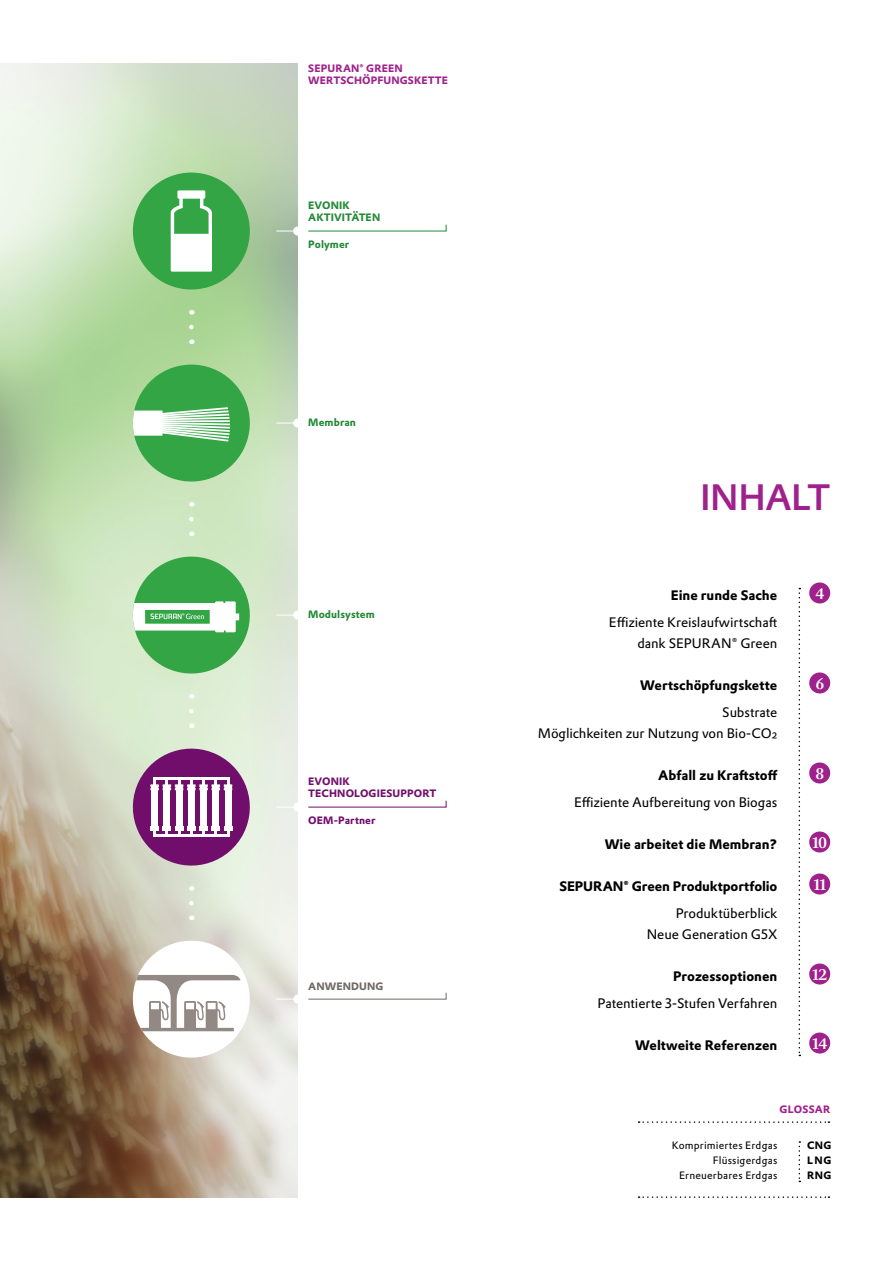
<style>
.page{position:relative;width:893px;height:1263px;background:#fff}
.page>*{position:absolute;margin:0;border:0;box-sizing:border-box;transform-origin:0 0}
.t1{font:500 36px "Evonik Prokyon";letter-spacing:-.02em;color:#9f218b}
.t2{font:500 15px "Evonik Antares";letter-spacing:-.005em;color:#fff}
.t3{font:13.5px/21px "Evonik Prokyon";letter-spacing:-.005em;color:#000;text-align:right}
.t4{font:700 13.5px "Evonik Prokyon";color:#000}
.t5{font:10.5px/15px "Evonik Prokyon";letter-spacing:.02em;color:#000;text-align:right}
.t6{font:700 10.5px/12px "Evonik Prokyon";letter-spacing:.005em;color:#238937}
.t7{font:700 10.5px/12px "Evonik Prokyon";letter-spacing:.015em;color:#9f218b}
.t8{font:700 10.5px/12px "Evonik Prokyon";letter-spacing:.01em;color:#710e6c}
.t9{font:700 10.5px/15px "Evonik Prokyon";letter-spacing:.03em;color:#000;text-align:justify}
.t10{font:700 10.5px "Evonik Prokyon";letter-spacing:.01em;color:#706865}
</style>
<div class="page">
<img style="left:0;top:63px;width:298px;height:1134px">
<svg style="left:276px;top:231px;width:17px;height:1px"></svg>
<svg style="left:276px;top:423px;width:17px;height:1px"></svg>
<svg style="left:276px;top:615px;width:17px;height:1px"></svg>
<svg style="left:276px;top:807px;width:17px;height:1px"></svg>
<svg style="left:276px;top:999px;width:17px;height:1px"></svg>
<div style="left:293px;top:227px;width:9px;height:9px;background:#fff;border-radius:50%"></div>
<div style="left:293px;top:418px;width:9px;height:9px;background:#fff;border-radius:50%"></div>
<div style="left:293px;top:610px;width:9px;height:9px;background:#fff;border-radius:50%"></div>
<div style="left:293px;top:803px;width:9px;height:9px;background:#fff;border-radius:50%"></div>
<div style="left:293px;top:994px;width:9px;height:9px;background:#fff;border-radius:50%"></div>
<svg style="left:189px;top:327px;width:5px;height:7px"></svg>
<svg style="left:189px;top:519px;width:5px;height:7px"></svg>
<svg style="left:189px;top:711px;width:5px;height:7px"></svg>
<svg style="left:189px;top:903px;width:5px;height:7px"></svg>
<svg style="left:125px;top:740px;width:133px;height:134px"></svg>
<hr style="left:154px;top:834px;width:75px;height:2px;background:#fff">
<svg style="left:125px;top:356px;width:133px;height:134px"></svg>
<div style="left:133px;top:173px;width:117px;height:116px;background:#33a544;border-radius:50%"></div>
<svg style="left:171px;top:190px;width:41px;height:82px"></svg>
<svg style="left:125px;top:932px;width:133px;height:134px"></svg>
<svg style="left:125px;top:548px;width:133px;height:134px"></svg>
<div style="left:809px;top:672px;width:21px;height:21px;background:#9f218b;border-radius:50%"></div>
<div style="left:809px;top:582px;width:21px;height:21px;background:#9f218b;border-radius:50%"></div>
<div style="left:809px;top:831px;width:21px;height:21px;background:#9f218b;border-radius:50%"></div>
<div style="left:809px;top:873px;width:21px;height:21px;background:#9f218b;border-radius:50%"></div>
<div style="left:809px;top:762px;width:21px;height:21px;background:#9f218b;border-radius:50%"></div>
<div style="left:809px;top:1032px;width:21px;height:21px;background:#9f218b;border-radius:50%"></div>
<div style="left:809px;top:963px;width:21px;height:21px;background:#9f218b;border-radius:50%"></div>
<svg style="left:799px;top:588px;width:1px;height:468px"></svg>
<svg style="left:799px;top:1141px;width:1px;height:41px"></svg>
<svg style="left:639px;top:1121px;width:190px;height:2px"></svg>
<svg style="left:639px;top:1196px;width:190px;height:2px"></svg>
<svg style="left:308px;top:224px;width:139px;height:8px"></svg>
<svg style="left:308px;top:800px;width:139px;height:8px"></svg>
<svg style="left:308px;top:992px;width:139px;height:8px"></svg>
<p class="t7" style="left:308px;top:61px;width:141px">SEPURAN® GREEN<br>WERTSCHÖPFUNGSKETTE</p>
<p class="t6" style="left:308px;top:198px;width:73px">EVONIK<br>AKTIVITÄTEN</p>
<p class="t6" style="left:308px;top:237px;width:43px">Polymer</p>
<p class="t6" style="left:308px;top:415px;width:49px">Membran</p>
<p class="t6" style="left:308px;top:607px;width:68px">Modulsystem</p>
<p class="t8" style="left:308px;top:774px;width:130px">EVONIK<br>TECHNOLOGIESUPPORT</p>
<p class="t8" style="left:308px;top:813px;width:69px">OEM-Partner</p>
<p class="t10" style="left:308px;top:978px;width:77px">ANWENDUNG</p>
<h1 class="t1" style="left:700px;top:469px;width:132px">INHALT</h1>
<p class="t4" style="left:671px;top:584px;width:108px">Eine runde Sache</p>
<p class="t3" style="left:609px;top:611px;width:170px">Effiziente Kreislaufwirtschaft dank SEPURAN® Green</p>
<p class="t4" style="left:640px;top:674px;width:139px">Wertschöpfungskette</p>
<p class="t3" style="left:538px;top:701px;width:241px">Substrate<br>Möglichkeiten zur Nutzung von Bio-CO2</p>
<p class="t4" style="left:658px;top:764px;width:121px">Abfall zu Kraftstoff</p>
<p class="t3" style="left:574px;top:791px;width:205px">Effiziente Aufbereitung von Biogas</p>
<p class="t4" style="left:605px;top:833px;width:174px">Wie arbeitet die Membran?</p>
<p class="t4" style="left:559px;top:875px;width:219px">SEPURAN® Green Produktportfolio</p>
<p class="t3" style="left:647px;top:902px;width:132px">Produktüberblick<br>Neue Generation G5X</p>
<p class="t4" style="left:673px;top:965px;width:106px">Prozessoptionen</p>
<p class="t3" style="left:597px;top:992px;width:181px">Patentierte 3-Stufen Verfahren</p>
<p class="t4" style="left:635px;top:1034px;width:144px">Weltweite Referenzen</p>
<p class="t2" style="left:815px;top:580px;width:10px">4</p>
<p class="t2" style="left:816px;top:670px;width:10px">6</p>
<p class="t2" style="left:816px;top:760px;width:10px">8</p>
<p class="t2" style="left:812px;top:829px;width:16px">10</p>
<p class="t2" style="left:814px;top:871px;width:14px">11</p>
<p class="t2" style="left:812px;top:961px;width:16px">12</p>
<p class="t2" style="left:813px;top:1030px;width:16px">14</p>
<p class="t7" style="left:779px;top:1102px;width:52px">GLOSSAR</p>
<p class="t5" style="left:672px;top:1137px;width:107px">Komprimiertes Erdgas<br>Flüssigerdgas<br>Erneuerbares Erdgas</p>
<p class="t9" style="left:807px;top:1137px;width:26px">CNG LNG RNG</p>
</div>
